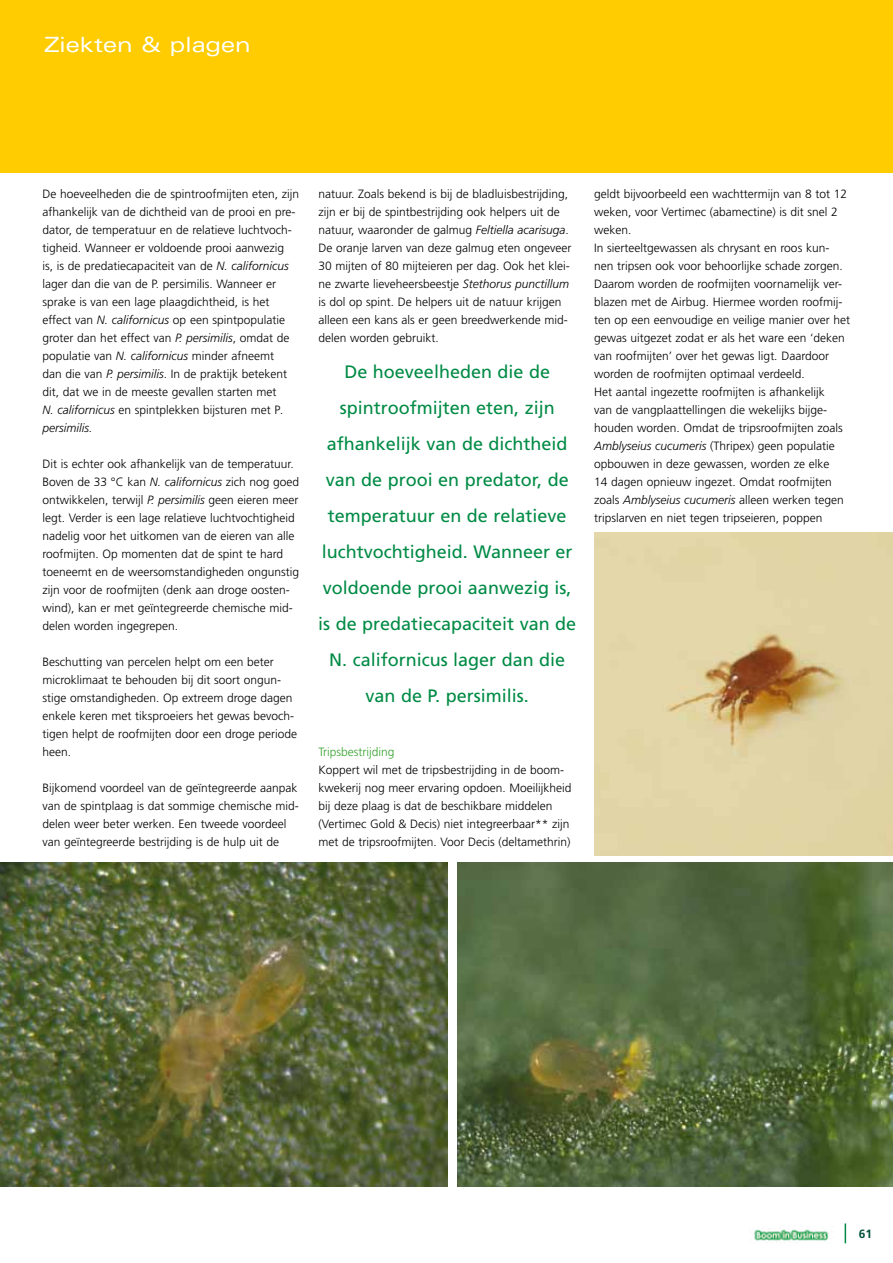
<style>
.page{position:relative;width:893px;height:1263px;background:#fff}
.page>*{position:absolute;margin:0;border:0;box-sizing:border-box;transform-origin:0 0}
.t1{font:expanded 21px "Univers";color:#fff}
.t2{font:18px/36px "Frutiger";color:#008b45;text-align:center}
.t3{font:300 12px/18px "Frutiger";color:#000}
.t4{font:300 12px "Frutiger";color:#35a32c}
.t5{font:700 12px "Frutiger";color:#00523c}
.s1{font-style:italic}
</style>
<div class="page">
<svg style="left:845px;top:1223px;width:1px;height:20px"></svg>
<img style="left:754px;top:1228px;width:75px;height:15px">
<div style="left:1px;top:0;width:892px;height:172px;background:#fecc00"></div>
<img style="left:0;top:863px;width:447px;height:323px">
<img style="left:458px;top:863px;width:435px;height:323px">
<img style="left:594px;top:532px;width:299px;height:324px">
<h1 class="t1" style="left:44px;top:32px;width:208px">Ziekten &amp; plagen</h1>
<p class="t3" style="left:43px;top:185px;width:258px">De hoeveelheden die de spintroofmijten eten, zijn afhankelijk van de dichtheid van de prooi en pre&shy;dator, de temperatuur en de relatieve luchtvoch&shy;tigheid. Wanneer er voldoende prooi aanwezig<br>is, is de predatiecapaciteit van de <span class="s1">N. californicus </span>lager dan die van de P. persimilis. Wanneer er sprake is van een lage plaagdichtheid, is het effect van <span class="s1">N. californicus</span> op een spintpopulatie groter dan het effect van <span class="s1">P. persimilis</span>, omdat de populatie van <span class="s1">N. californicus</span> minder afneemt<br>dan die van <span class="s1">P. persimilis</span>. In de praktijk betekent dit, dat we in de meeste gevallen starten met<br><span class="s1">N. californicus</span> en spintplekken bijsturen met P<span class="s1">. persimilis.</span></p>
<p class="t3" style="left:43px;top:455px;width:258px">Dit is echter ook afhankelijk van de temperatuur.<br>Boven de 33 °C kan <span class="s1">N. californicus</span> zich nog goed ontwikkelen, terwijl <span class="s1">P. persimilis</span> geen eieren meer legt. Verder is een lage relatieve luchtvochtigheid nadelig voor het uitkomen van de eieren van alle roofmijten. Op momenten dat de spint te hard toeneemt en de weersomstandigheden ongunstig zijn voor de roofmijten (denk aan droge oosten&shy;wind), kan er met geïntegreerde chemische mid&shy;delen worden ingegrepen.</p>
<p class="t3" style="left:43px;top:653px;width:256px">Beschutting van percelen helpt om een beter microklimaat te behouden bij dit soort ongun&shy;stige omstandigheden. Op extreem droge dagen enkele keren met tiksproeiers het gewas bevoch&shy;tigen helpt de roofmijten door een droge periode heen.</p>
<p class="t3" style="left:43px;top:779px;width:258px">Bijkomend voordeel van de geïntegreerde aanpak van de spintplaag is dat sommige chemische mid&shy;delen weer beter werken. Een tweede voordeel van geïntegreerde bestrijding is de hulp uit de</p>
<p class="t3" style="left:318px;top:185px;width:255px">natuur. Zoals bekend is bij de bladluisbestrijding, zijn er bij de spintbestrijding ook helpers uit de natuur, waaronder de galmug <span class="s1">Feltiella acarisuga</span>.<br>De oranje larven van deze galmug eten ongeveer 30 mijten of 80 mijteieren per dag. Ook het klei&shy;ne zwarte lieveheersbeestje <span class="s1">Stethorus punctillum </span>is dol op spint. De helpers uit de natuur krijgen alleen een kans als er geen breedwerkende mid&shy;delen worden gebruikt.</p>
<p class="t2" style="left:318px;top:354px;width:259px">De hoeveelheden die de spintroofmijten eten, zijn afhankelijk van de dichtheid van de prooi en predator, de temperatuur en de relatieve luchtvochtigheid. Wanneer er voldoende prooi aanwezig is, is de predatiecapaciteit van de<br>N. californicus lager dan die van de P. persimilis.</p>
<p class="t4" style="left:318px;top:745px;width:78px">Tripsbestrijding</p>
<p class="t3" style="left:318px;top:761px;width:255px">Koppert wil met de tripsbestrijding in de boom&shy;kwekerij nog meer ervaring opdoen. Moeilijkheid bij deze plaag is dat de beschikbare middelen (Vertimec Gold &amp; Decis) niet integreerbaar** zijn met de tripsroofmijten. Voor Decis (deltamethrin)</p>
<p class="t3" style="left:594px;top:185px;width:258px">geldt bijvoorbeeld een wachttermijn van 8 tot 12 weken, voor Vertimec (abamectine) is dit snel 2 weken.<br>In sierteeltgewassen als chrysant en roos kun&shy;nen tripsen ook voor behoorlijke schade zorgen.<br>Daarom worden de roofmijten voornamelijk ver&shy;blazen met de Airbug. Hiermee worden roofmij&shy;ten op een eenvoudige en veilige manier over het gewas uitgezet zodat er als het ware een ‘deken van roofmijten’ over het gewas ligt. Daardoor worden de roofmijten optimaal verdeeld.<br>Het aantal ingezette roofmijten is afhankelijk<br>van de vangplaattellingen die wekelijks bijge&shy;houden worden. Omdat de tripsroofmijten zoals <span class="s1">Amblyseius cucumeris</span> (Thripex) geen populatie opbouwen in deze gewassen, worden ze elke<br>14 dagen opnieuw ingezet. Omdat roofmijten zoals <span class="s1">Amblyseius cucumeris</span> alleen werken tegen tripslarven en niet tegen tripseieren, poppen</p>
<p class="t5" style="left:859px;top:1227px;width:15px">61</p>
</div>
